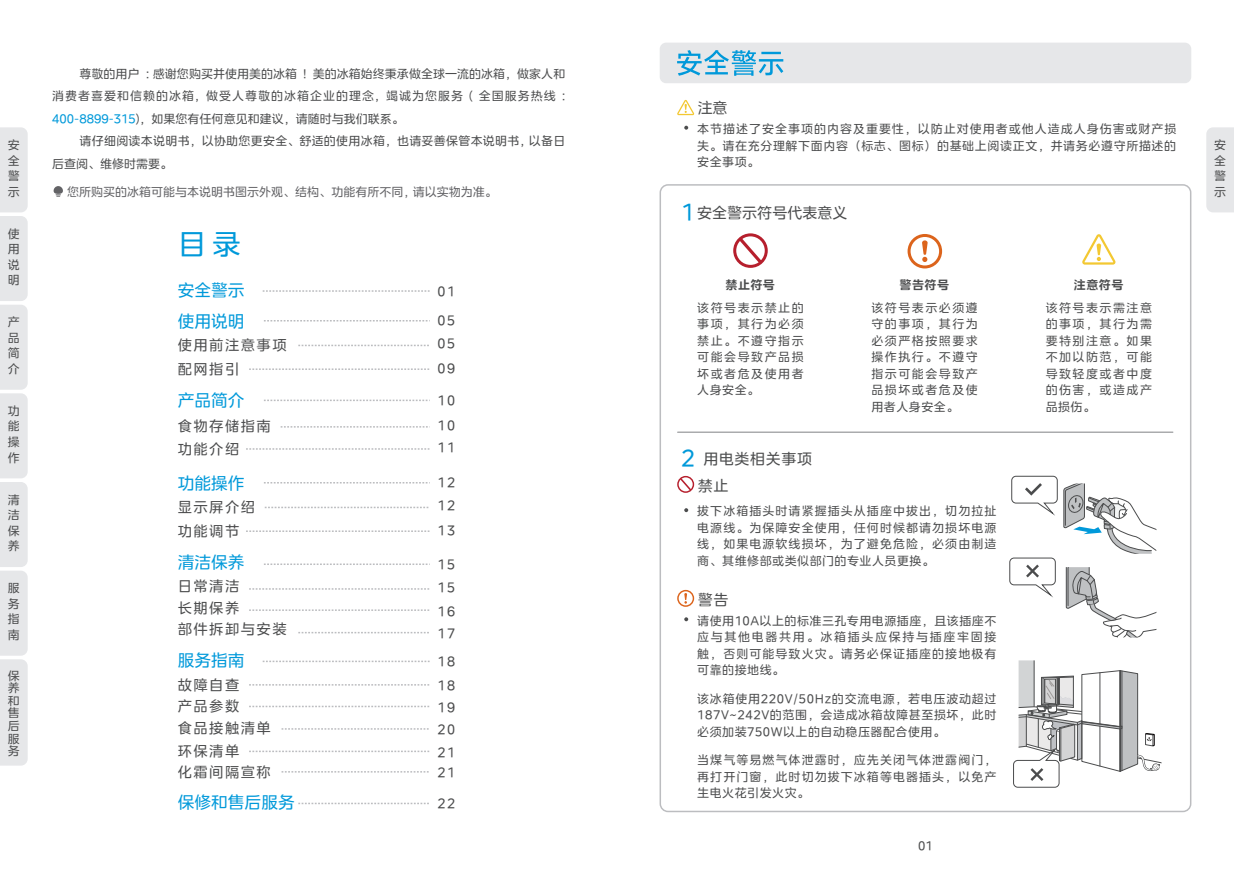
<style>
.page{position:relative;width:1234px;height:893px;background:#fff}
.page>*{position:absolute;margin:0;border:0;box-sizing:border-box;transform-origin:0 0}
.t1{font:28.65px "MEIDITYPE";color:#0099da}
.t2{font:16.8px "MEIDITYPE";color:#0099da}
.t3{font:15px "MEIDITYPE";color:#4b4c4d}
.t4{font:15px/27px "MEIDITYPE";letter-spacing:.04em;color:#4b4c4d}
.t5{font:14.4px/22.2px "MEIDITYPE";letter-spacing:.1em;color:#4b4c4d}
.t6{font:13.2px/22.6px "MEIDITYPE";letter-spacing:.1em;color:#4b4c4d}
.t7{font:12px/16.5px "MEIDITYPE";letter-spacing:.08em;color:#4b4c4d;text-align:justify}
.t8{font:12px/22.5px "MEIDITYPE";letter-spacing:.02em;color:#4b4c4d}
.t9{font:12px "MEIDITYPE";color:#636366}
.t10{font:700 12px "MEIDITYPE";letter-spacing:.04em;color:#4b4c4d}
.s1{color:#0099da}
.s2{font-size:22.5px;color:#0099da}
</style>
<div class="page">
<svg style="left:54px;top:186px;width:9px;height:11px"></svg>
<div style="left:1018px;top:634px;width:143px;height:185px;background:linear-gradient(to right,#fafafa,#fafafa);border-radius:4px"></div>
<div style="left:659px;top:43px;width:531px;height:40px;background:#e6e7e9;border-radius:6px"></div>
<svg style="left:677px;top:50px;width:106px;height:26px"></svg>
<svg style="left:659px;top:184px;width:532px;height:628px"></svg>
<svg style="left:677px;top:100px;width:17px;height:15px"></svg>
<svg style="left:684px;top:126px;width:4px;height:4px"></svg>
<hr style="left:677px;top:432px;width:495px;height:1px;background:#808285">
<svg style="left:684px;top:508px;width:4px;height:4px"></svg>
<svg style="left:684px;top:617px;width:4px;height:4px"></svg>
<svg style="left:677px;top:476px;width:17px;height:17px"></svg>
<svg style="left:677px;top:590px;width:17px;height:17px"></svg>
<svg style="left:264px;top:320px;width:164px;height:1px"></svg>
<svg style="left:298px;top:345px;width:131px;height:1px"></svg>
<svg style="left:262px;top:661px;width:167px;height:1px"></svg>
<svg style="left:281px;top:728px;width:148px;height:2px"></svg>
<svg style="left:281px;top:771px;width:148px;height:2px"></svg>
<svg style="left:262px;top:290px;width:167px;height:2px"></svg>
<svg style="left:249px;top:368px;width:180px;height:2px"></svg>
<svg style="left:249px;top:588px;width:180px;height:2px"></svg>
<svg style="left:249px;top:684px;width:180px;height:2px"></svg>
<svg style="left:249px;top:706px;width:180px;height:1px"></svg>
<svg style="left:249px;top:751px;width:180px;height:1px"></svg>
<svg style="left:264px;top:400px;width:164px;height:1px"></svg>
<svg style="left:298px;top:632px;width:131px;height:1px"></svg>
<svg style="left:298px;top:803px;width:131px;height:1px"></svg>
<svg style="left:264px;top:482px;width:164px;height:1px"></svg>
<svg style="left:265px;top:507px;width:164px;height:1px"></svg>
<svg style="left:246px;top:530px;width:183px;height:2px"></svg>
<svg style="left:246px;top:448px;width:183px;height:2px"></svg>
<svg style="left:264px;top:563px;width:164px;height:2px"></svg>
<svg style="left:249px;top:609px;width:180px;height:2px"></svg>
<svg style="left:280px;top:426px;width:148px;height:2px"></svg>
<div style="left:0;top:127px;width:28px;height:639px;background:#e6e7e9"></div>
<div style="left:1206px;top:127px;width:27px;height:85px;background:#e6e7e9"></div>
<p class="t7" style="left:8px;top:137px;width:13px;line-height:15.6px">安全警示</p>
<p class="t7" style="left:8px;top:226px;width:13px;line-height:15.6px">使用说明</p>
<p class="t7" style="left:8px;top:314px;width:13px;line-height:15.6px">产品简介</p>
<p class="t7" style="left:8px;top:403px;width:13px;line-height:15.6px">功能操作</p>
<p class="t7" style="left:8px;top:492px;width:13px;line-height:15.6px">清洁保养</p>
<p class="t7" style="left:8px;top:580px;width:13px;line-height:15.6px">服务指南</p>
<p class="t7" style="left:8px;top:669px;width:13px;line-height:12.6px">保养和售后服务</p>
<p class="t7" style="left:52px;top:63px;width:514px;line-height:22.5px;text-indent:27px">尊敬的用户 : 感谢您购买并使用美的冰箱 ! 美的冰箱始终秉承做全球一流的冰箱，做家人和消费者喜爱和信赖的冰箱，做受人尊敬的冰箱企业的理念，竭诚为您服务 ( 全国服务热线 :<br><span class="s1">400-8899-315</span>)，如果您有任何意见和建议，请随时与我们联系。</p>
<p class="t8" style="left:52px;top:130px;width:514px;text-indent:27px">请仔细阅读本说明书，以协助您更安全、舒适的使用冰箱，也请妥善保管本说明书，以备日后查阅、维修时需要。</p>
<p class="t9" style="left:67px;top:185px;width:431px">您所购买的冰箱可能与本说明书图示外观、结构、功能有所不同，请以实物为准。</p>
<h1 class="t1" style="left:178px;top:228px;width:65px">目录</h1>
<h2 class="t2" style="left:178px;top:281px;width:68px">安全警示</h2>
<p class="t6" style="left:437px;top:280px;width:19px">01</p>
<h2 class="t2" style="left:178px;top:311px;width:68px">使用说明</h2>
<p class="t6" style="left:437px;top:310px;width:19px">05<br>05</p>
<p class="t5" style="left:178px;top:333px;width:110px;line-height:24px">使用前注意事项配网指引</p>
<p class="t6" style="left:437px;top:357px;width:19px">09</p>
<h2 class="t2" style="left:178px;top:391px;width:68px">产品简介</h2>
<p class="t6" style="left:437px;top:389px;width:19px">10</p>
<p class="t5" style="left:178px;top:415px;width:95px">食物存储指南</p>
<p class="t6" style="left:437px;top:414px;width:19px">10</p>
<p class="t5" style="left:178px;top:438px;width:63px">功能介绍</p>
<p class="t6" style="left:437px;top:437px;width:19px">11</p>
<h2 class="t2" style="left:178px;top:473px;width:68px">功能操作</h2>
<p class="t6" style="left:437px;top:472px;width:19px">12</p>
<p class="t5" style="left:178px;top:496px;width:79px">显示屏介绍</p>
<p class="t6" style="left:437px;top:494px;width:19px">12</p>
<p class="t5" style="left:178px;top:520px;width:63px">功能调节</p>
<p class="t6" style="left:437px;top:519px;width:19px">13</p>
<h2 class="t2" style="left:178px;top:553px;width:68px">清洁保养</h2>
<p class="t6" style="left:437px;top:553px;width:19px">15</p>
<p class="t5" style="left:178px;top:575px;width:63px">日常清洁</p>
<p class="t6" style="left:437px;top:576px;width:19px">15</p>
<p class="t5" style="left:178px;top:597px;width:63px">长期保养</p>
<p class="t6" style="left:437px;top:600px;width:19px">16</p>
<p class="t5" style="left:178px;top:618px;width:110px">部件拆卸与安装</p>
<p class="t6" style="left:437px;top:622px;width:19px">17</p>
<h2 class="t2" style="left:178px;top:651px;width:68px">服务指南</h2>
<p class="t6" style="left:437px;top:651px;width:19px">18</p>
<p class="t5" style="left:178px;top:674px;width:63px">故障自查</p>
<p class="t5" style="left:178px;top:695px;width:95px">产品参数<br>食品接触清单环保清单</p>
<p class="t5" style="left:178px;top:761px;width:95px">化霜间隔宣称</p>
<p class="t6" style="left:437px;top:675px;width:19px;line-height:21.8px">18<br>19</p>
<p class="t6" style="left:437px;top:718px;width:19px">20<br>21</p>
<p class="t6" style="left:437px;top:761px;width:19px">21</p>
<h2 class="t2" style="left:178px;top:793px;width:119px">保修和售后服务</h2>
<p class="t6" style="left:437px;top:793px;width:19px">22</p>
<p class="t3" style="left:697px;top:99px;width:31px">注意</p>
<p class="t7" style="left:697px;top:121px;width:480px">本节描述了安全事项的内容及重要性，以防止对使用者或他人造成人身伤害或财产损失。请在充分理解下面内容（标志、图标）的基础上阅读正文，并请务必遵守所描述的安全事项。</p>
<p class="t3" style="left:680px;top:204px;width:168px"><span class="s2">1</span> 安全警示符号代表意义</p>
<p class="t10" style="left:725px;top:277px;width:51px">禁止符号</p>
<p class="t7" style="left:697px;top:299px;width:108px">该符号表示禁止的事项，其行为必须禁止。不遵守指示可能会导致产品损坏或者危及使用者人身安全。</p>
<p class="t4" style="left:697px;top:445px;width:116px;text-indent:-17px"><span class="s2">2</span> 用电类相关事项禁止</p>
<p class="t10" style="left:899px;top:277px;width:51px">警告符号</p>
<p class="t7" style="left:871px;top:299px;width:108px">该符号表示必须遵守的事项，其行为必须严格按照要求操作执行。不遵守指示可能会导致产品损坏或者危及使用者人身安全。</p>
<p class="t7" style="left:697px;top:503px;width:300px">拔下冰箱插头时请紧握插头从插座中拔出，切勿拉扯电源线。为保障安全使用，任何时候都请勿损坏电源线，如果电源软线损坏，为了避免危险，必须由制造商、其维修部或类似部门的专业人员更换。</p>
<p class="t3" style="left:697px;top:591px;width:32px">警告</p>
<p class="t7" style="left:697px;top:612px;width:300px">请使用10A以上的标准三孔专用电源插座，且该插座不应与其他电器共用。冰箱插头应保持与插座牢固接触，否则可能导致火灾。请务必保证插座的接地极有可靠的接地线。</p>
<p class="t7" style="left:697px;top:690px;width:301px">该冰箱使用220V/50Hz的交流电源，若电压波动超过187V~242V的范围，会造成冰箱故障甚至损坏，此时必须加装750W以上的自动稳压器配合使用。</p>
<p class="t7" style="left:697px;top:752px;width:300px">当煤气等易燃气体泄露时，应先关闭气体泄露阀门，再打开门窗，此时切勿拔下冰箱等电器插头，以免产生电火花引发火灾。</p>
<p class="t7" style="left:917px;top:837px;width:16px">01</p>
<p class="t10" style="left:1073px;top:277px;width:51px">注意符号</p>
<p class="t7" style="left:1045px;top:299px;width:108px">该符号表示需注意的事项，其行为需要特别注意。如果不加以防范，可能导致轻度或者中度的伤害，或造成产品损伤。</p>
<p class="t7" style="left:1213px;top:137px;width:13px;line-height:15.6px">安全警示</p>
</div>
